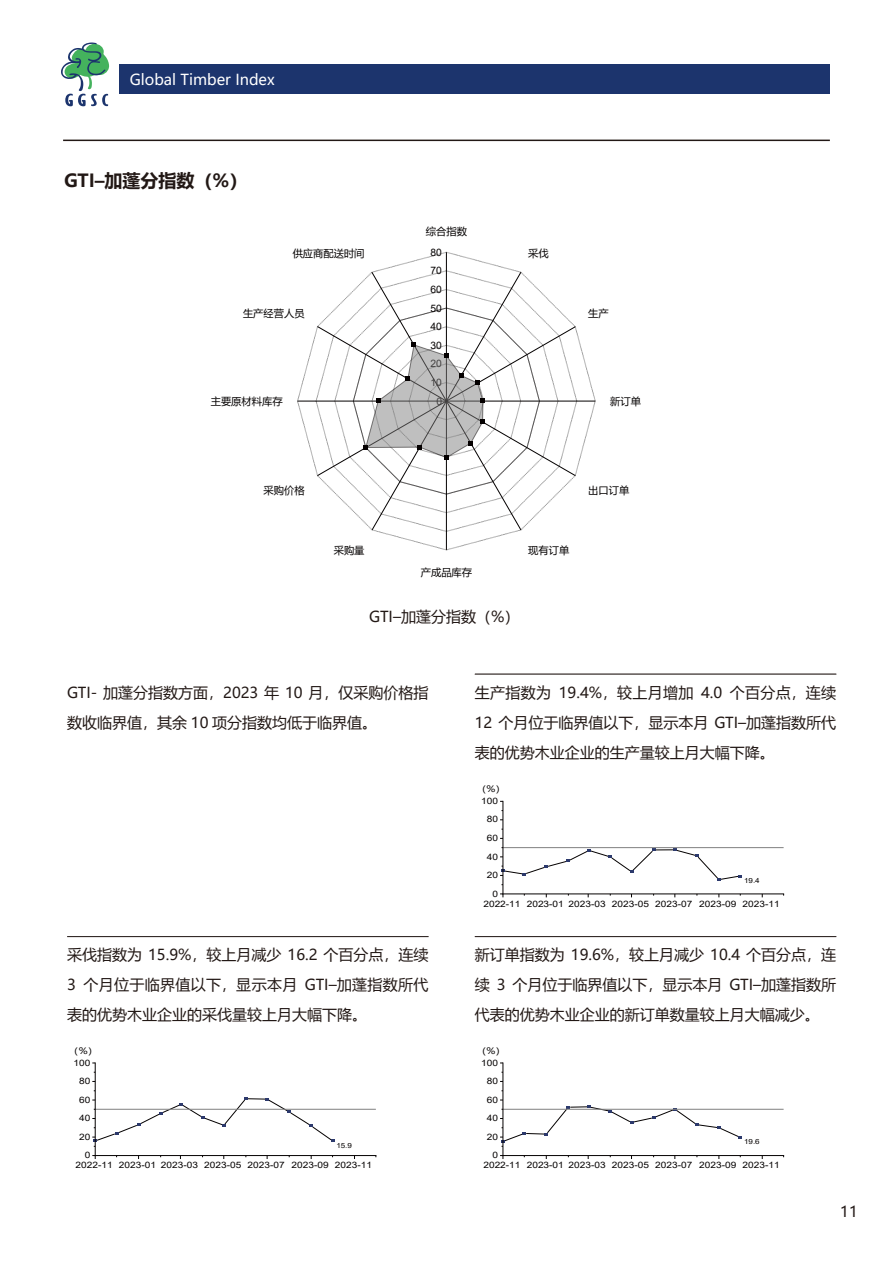
<style>
.page{position:relative;width:893px;height:1263px;background:#fff}
.page>*{position:absolute;margin:0;border:0;box-sizing:border-box;transform-origin:0 0}
.t1{font:700 18px "Microsoft Ya Hei";color:#221815}
.t2{font:15px/30px "Microsoft Ya Hei";color:#221815;text-align:justify}
.t3{font:15px "Microsoft Ya Hei";color:#fff}
.t4{font:10.2px "Microsoft Ya Hei";color:#040000}
.t5{font:10.2px "Arial";letter-spacing:.005em;color:#040000}
.t6{font:8.85px "Arial";letter-spacing:.005em;color:#040000;scale:1.14 1}
.t7{font:8.85px "Microsoft Ya Hei";color:#040000;scale:1.14 1}
.t8{font:7.05px "Arial";color:#040000;scale:1.14 1}
</style>
<div class="page">
<hr style="left:63px;top:140px;width:767px;height:1px;background:#221815">
<hr style="left:67px;top:936px;width:362px;height:1px;background:#221815">
<hr style="left:475px;top:936px;width:361px;height:1px;background:#221815">
<hr style="left:475px;top:674px;width:361px;height:1px;background:#221815">
<div style="left:119px;top:64px;width:710px;height:30px;background:#1c346d"></div>
<svg style="left:61px;top:42px;width:49px;height:64px"></svg>
<svg style="left:297px;top:252px;width:299px;height:298px"></svg>
<hr style="left:95px;top:1109px;width:281px;height:1px;background:#808080">
<hr style="left:95px;top:1155px;width:281px;height:1px;background:#040000">
<hr style="left:95px;top:1063px;width:1px;height:92px;background:#040000">
<svg style="left:92px;top:1097px;width:242px;height:50px"></svg>
<hr style="left:503px;top:847px;width:281px;height:1px;background:#808080">
<hr style="left:503px;top:894px;width:281px;height:1px;background:#040000">
<hr style="left:503px;top:801px;width:1px;height:93px;background:#040000">
<svg style="left:500px;top:847px;width:242px;height:38px"></svg>
<hr style="left:503px;top:1109px;width:281px;height:1px;background:#808080">
<hr style="left:503px;top:1155px;width:281px;height:1px;background:#040000">
<hr style="left:503px;top:1063px;width:1px;height:92px;background:#040000">
<svg style="left:500px;top:1100px;width:242px;height:47px"></svg>
<p class="t3" style="left:130px;top:69px;width:147px">Global Timber Index</p>
<p class="t1" style="left:64px;top:168px;width:185px">GTI–加蓬分指数（%）</p>
<p class="t4" style="left:426px;top:224px;width:43px">综合指数</p>
<p class="t4" style="left:293px;top:246px;width:73px">供应商配送时间</p>
<p class="t5" style="left:431px;top:245px;width:13px">80</p>
<p class="t4" style="left:528px;top:246px;width:22px">采伐</p>
<p class="t5" style="left:431px;top:264px;width:13px">70</p>
<p class="t5" style="left:431px;top:282px;width:13px">60</p>
<p class="t4" style="left:243px;top:306px;width:63px">生产经营人员</p>
<p class="t5" style="left:431px;top:301px;width:13px">50</p>
<p class="t4" style="left:588px;top:306px;width:22px">生产</p>
<p class="t5" style="left:431px;top:320px;width:13px">40</p>
<p class="t5" style="left:431px;top:338px;width:13px">30</p>
<p class="t5" style="left:431px;top:357px;width:13px">20</p>
<p class="t5" style="left:431px;top:375px;width:13px">10</p>
<p class="t4" style="left:211px;top:395px;width:73px">主要原材料库存</p>
<p class="t5" style="left:436px;top:394px;width:7px">0</p>
<p class="t4" style="left:610px;top:395px;width:32px">新订单</p>
<p class="t4" style="left:264px;top:483px;width:43px">采购价格</p>
<p class="t4" style="left:334px;top:543px;width:32px">采购量</p>
<p class="t4" style="left:421px;top:565px;width:53px">产成品库存</p>
<p class="t2" style="left:369px;top:602px;width:152px">GTI–加蓬分指数（%）</p>
<p class="t4" style="left:528px;top:543px;width:43px">现有订单</p>
<p class="t4" style="left:588px;top:483px;width:43px">出口订单</p>
<p class="t2" style="left:67px;top:677px;width:363px">GTI- 加蓬分指数方面，2023 年 10 月，仅采购价格指数收临界值，其余 10 项分指数均低于临界值。</p>
<p class="t2" style="left:475px;top:677px;width:363px">生产指数为 19.4%，较上月增加 4.0 个百分点，连续12 个月位于临界值以下，显示本月 GTI–加蓬指数所代表的优势木业企业的生产量较上月大幅下降。</p>
<p class="t7" style="left:476px;top:783px;width:27px">（%）</p>
<p class="t6" style="left:481px;top:795px;width:16px">100</p>
<p class="t6" style="left:487px;top:813px;width:11px">80</p>
<p class="t6" style="left:487px;top:832px;width:11px">60</p>
<p class="t6" style="left:487px;top:850px;width:11px">40</p>
<p class="t6" style="left:487px;top:869px;width:11px">20</p>
<p class="t8" style="left:744px;top:875px;width:15px">19.4</p>
<p class="t6" style="left:483px;top:897px;width:261px">2022-11 2023-01 2023-03 2023-05 2023-07 2023-09 2023-11</p>
<p class="t6" style="left:492px;top:887px;width:6px">0</p>
<p class="t2" style="left:67px;top:939px;width:363px">采伐指数为 15.9%，较上月减少 16.2 个百分点，连续3 个月位于临界值以下，显示本月 GTI–加蓬指数所代表的优势木业企业的采伐量较上月大幅下降。</p>
<p class="t2" style="left:475px;top:939px;width:363px">新订单指数为 19.6%，较上月减少 10.4 个百分点，连续 3 个月位于临界值以下，显示本月 GTI–加蓬指数所代表的优势木业企业的新订单数量较上月大幅减少。</p>
<p class="t7" style="left:69px;top:1044px;width:27px">（%）</p>
<p class="t7" style="left:476px;top:1044px;width:27px">（%）</p>
<p class="t6" style="left:73px;top:1056px;width:16px">100</p>
<p class="t6" style="left:481px;top:1056px;width:16px">100</p>
<p class="t6" style="left:79px;top:1075px;width:11px">80</p>
<p class="t6" style="left:487px;top:1075px;width:11px">80</p>
<p class="t6" style="left:79px;top:1093px;width:11px">60</p>
<p class="t6" style="left:487px;top:1093px;width:11px">60</p>
<p class="t6" style="left:79px;top:1112px;width:11px">40</p>
<p class="t6" style="left:487px;top:1112px;width:11px">40</p>
<p class="t6" style="left:79px;top:1130px;width:11px">20</p>
<p class="t8" style="left:336px;top:1140px;width:15px">15.9</p>
<p class="t6" style="left:76px;top:1159px;width:261px">2022-11 2023-01 2023-03 2023-05 2023-07 2023-09 2023-11</p>
<p class="t6" style="left:85px;top:1149px;width:6px">0</p>
<p class="t6" style="left:487px;top:1130px;width:11px">20</p>
<p class="t8" style="left:744px;top:1137px;width:15px">19.6</p>
<p class="t6" style="left:483px;top:1159px;width:261px">2022-11 2023-01 2023-03 2023-05 2023-07 2023-09 2023-11</p>
<p class="t6" style="left:492px;top:1149px;width:6px">0</p>
<p class="t2" style="left:840px;top:1196px;width:19px">11</p>
</div>
